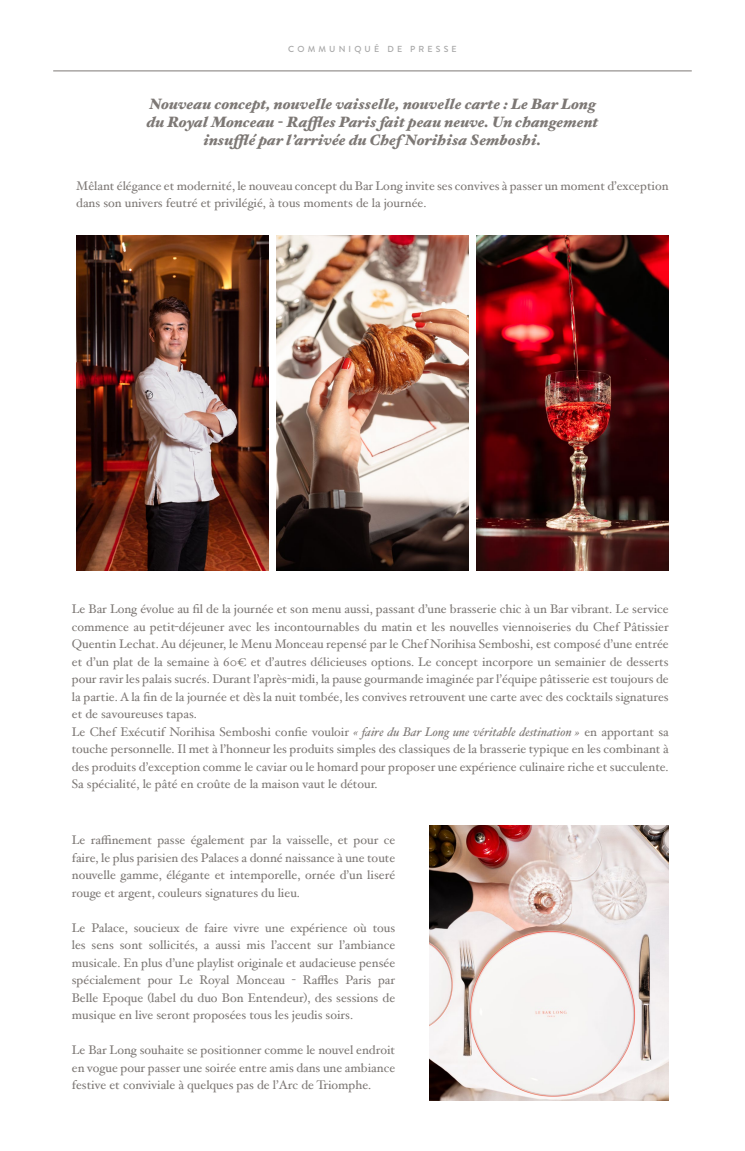
<style>
.page{position:relative;width:745px;height:1151px;background:#fff}
.page>*{position:absolute;margin:0;border:0;box-sizing:border-box;transform-origin:0 0}
.t1{font:italic 900 15px/18px "Hoefler Text";color:#7d7875;text-align:center}
.t2{font:12.5px/17.5px "Hoefler Text";color:#7d7875;text-align:justify}
.t3{font:500 8.75px "Brandon Grotesque";letter-spacing:.36em;color:#a6a6a6}
.s1{font-style:italic}
</style>
<div class="page">
<hr style="left:53px;top:71px;width:638px;height:1px;background:#7d7875">
<img style="left:476px;top:235px;width:192px;height:335px">
<img style="left:76px;top:235px;width:192px;height:335px">
<img style="left:276px;top:235px;width:192px;height:335px">
<img style="left:429px;top:825px;width:239px;height:275px">
<p class="t3" style="left:288px;top:43px;width:170px">COMMUNIQUÉ DE PRESSE</p>
<p class="t1" style="left:146px;top:94px;width:453px">Nouveau concept, nouvelle vaisselle, nouvelle carte : Le Bar Long du Royal Monceau - Raffles Paris fait peau neuve. Un changement insufflé par l’arrivée du ChefNorihisa Semboshi.</p>
<p class="t2" style="left:76px;top:177px;width:593px">Mêlant élégance et modernité, le nouveau concept du Bar Long invite ses convives à passer un moment d’exception dans son univers feutré et privilégié, à tous moments de la journée.</p>
<p class="t2" style="left:72px;top:600px;width:598px">Le Bar Long évolue au fil de la journée et son menu aussi, passant d’une brasserie chic à un Bar vibrant. Le service commence au petit-déjeuner avec les incontournables du matin et les nouvelles viennoiseries du Chef Pâtissier Quentin Lechat. Au déjeuner, le Menu Monceau repensé par le Chef Norihisa Semboshi, est composé d’une entrée et d’un plat de la semaine à 60€ et d’autres délicieuses options. Le concept incorpore un semainier de desserts pour ravir les palais sucrés. Durant l’après-midi, la pause gourmande imaginée par l’équipe pâtisserie est toujours de la partie. A la fin de la journée et dès la nuit tombée, les convives retrouvent une carte avec des cocktails signatures et de savoureuses tapas.</p>
<p class="t2" style="left:72px;top:722px;width:598px">Le Chef Exécutif Norihisa Semboshi confie vouloir <span class="s1">« faire du Bar Long une véritable destination »</span> en apportant sa touche personnelle. Il met à l’honneur les produits simples des classiques de la brasserie typique en les combinant à des produits d’exception comme le caviar ou le homard pour proposer une expérience culinaire riche et succulente.<br>Sa spécialité, le pâté en croûte de la maison vaut le détour.</p>
<p class="t2" style="left:72px;top:831px;width:324px">Le raffinement passe également par la vaisselle, et pour ce faire, le plus parisien des Palaces a donné naissance à une toute nouvelle gamme, élégante et intemporelle, ornée d’un liseré rouge et argent, couleurs signatures du lieu.</p>
<p class="t2" style="left:72px;top:918px;width:324px">Le Palace, soucieux de faire vivre une expérience où tous les sens sont sollicités, a aussi mis l’accent sur l’ambiance musicale. En plus d’une playlist originale et audacieuse pensée spécialement pour Le Royal Monceau - Raffles Paris par Belle Epoque (label du duo Bon Entendeur), des sessions de musique en live seront proposées tous les jeudis soirs.</p>
<p class="t2" style="left:72px;top:1041px;width:324px">Le Bar Long souhaite se positionner comme le nouvel endroit en vogue pour passer une soirée entre amis dans une ambiance festive et conviviale à quelques pas de l’Arc de Triomphe.</p>
</div>
